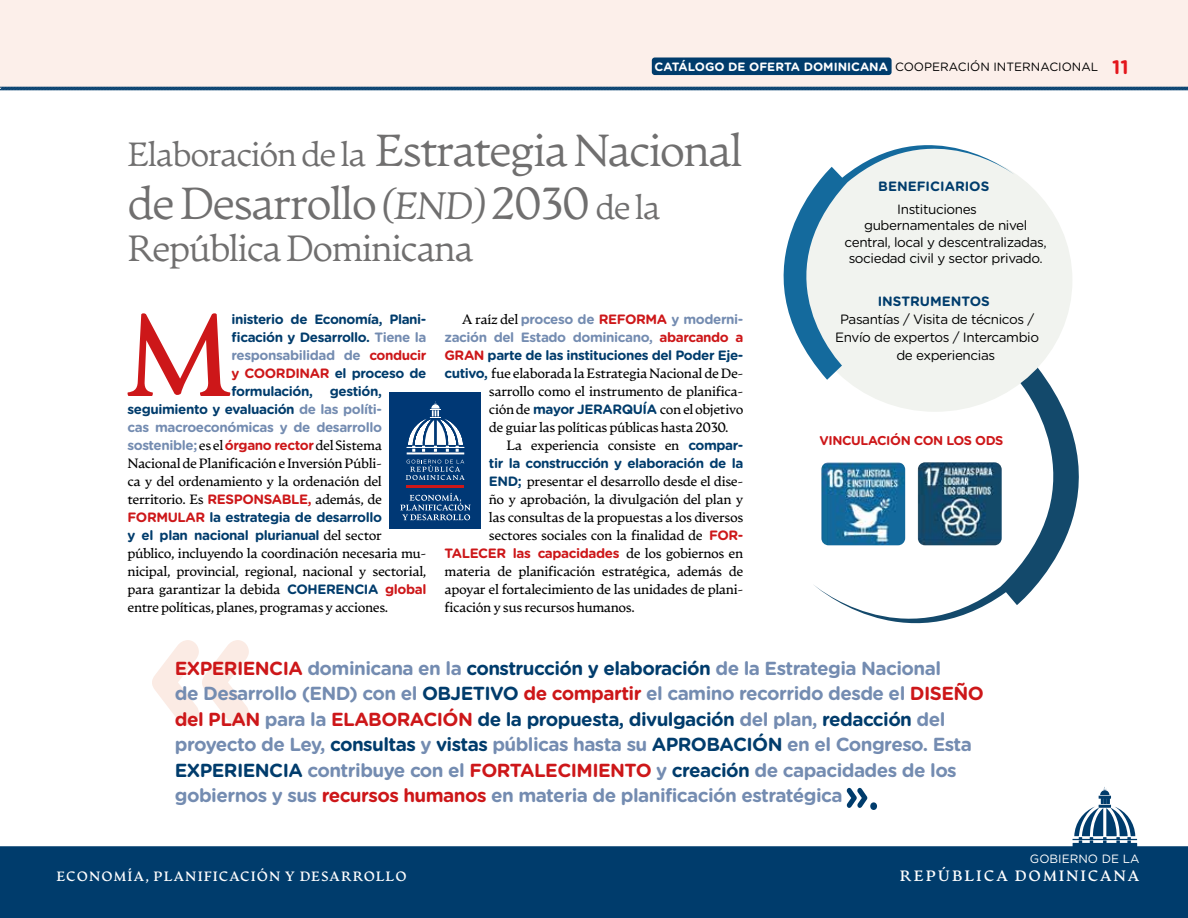
<style>
.page{position:relative;width:1188px;height:918px;background:#fff}
.page>*{position:absolute;margin:0;border:0;box-sizing:border-box;transform-origin:0 0}
.t1{font:116.4px "Artifex CF";color:#cd1719}
.t2{font:200 44.85px/52.5px "Artifex CF";letter-spacing:-.045em;color:#706f6f}
.t3{font:200 36.45px "Artifex CF";letter-spacing:-.04em;color:#706f6f}
.t4{font:700 18.9px/25.5px "Gotham Rounded";letter-spacing:-.03em;color:#748cb1}
.t5{font:700 15px "Artifex CF";letter-spacing:.11em;color:#fff}
.t6{font:13.5px/18px "Artifex CF";letter-spacing:-.03em;color:#000;text-align:justify}
.t7{font:700 13.5px/18px "Gotham Rounded";letter-spacing:-.03em;color:#003c6c;text-align:justify}
.t8{font:700 13.5px/18px "Gotham Rounded";letter-spacing:-.03em;color:#748cb1;text-align:justify}
.t9{font:13.5px/18px "Gotham Rounded";letter-spacing:-.03em;color:#000;text-align:center}
.t10{font:700 13.5px "Gotham Rounded";letter-spacing:-.03em;color:#cd1719}
.t11{font:700 13.5px "Artifex CF";letter-spacing:.07em;color:#fff}
.t12{font:700 13.5px "Gotham Rounded";color:#003c6c}
.t13{font:700 12.9px "Gotham Rounded";letter-spacing:-.03em;color:#cd1719}
.t14{font:700 12px "Gotham Rounded";color:#fff}
.t15{font:12px "Gotham Rounded";color:#fff}
.s1{font-weight:400;color:#000}
.s2{font-size:19.5px;color:#e3171d}
.s3{font-size:33.6px}
.s4{font-family:"Artifex CF Extra";font-weight:300;font-style:italic;font-size:38.1px}
.s5{color:#748cb1}
.s6{color:#cd1719}
.s7{color:#003c6c}
.s8{font-family:"Gotham Rounded";font-weight:700;color:#748cb1}
.s9{font-family:"Gotham Rounded";font-weight:700;color:#cd1719}
.s10{font-family:"Artifex CF";font-weight:400;color:#000}
.s11{font-family:"Gotham Rounded";font-weight:700;color:#003c6c}
</style>
<div class="page">
<div style="left:0;top:0;width:1188px;height:87px;background:#fcefea"></div>
<svg style="left:0;top:86px;width:1188px;height:4px"></svg>
<hr style="left:0;top:90px;width:1188px;height:1px;background:#003c6c">
<hr style="left:0;top:87px;width:1188px;height:1px;background:#003c6c">
<div style="left:0;top:843px;width:1188px;height:75px;background:#003c6c"></div>
<svg style="left:1073px;top:787px;width:64px;height:57px"></svg>
<div style="left:652px;top:58px;width:240px;height:17px;background:#003c6c;border-radius:3px"></div>
<svg style="left:152px;top:640px;width:97px;height:85px"></svg>
<svg style="left:847px;top:788px;width:30px;height:22px"></svg>
<svg style="left:814px;top:368px;width:265px;height:256px"></svg>
<div style="left:798px;top:149px;width:274px;height:263px;background:#f1f3ef;border-radius:50%"></div>
<svg style="left:783px;top:145px;width:230px;height:235px"></svg>
<div style="left:390px;top:392px;width:91px;height:137px;background:#003875"></div>
<hr style="left:407px;top:485px;width:57px;height:3px;background:#cd1719">
<svg style="left:407px;top:401px;width:57px;height:53px"></svg>
<svg style="left:406px;top:460px;width:59px;height:20px"></svg>
<svg style="left:400px;top:493px;width:71px;height:27px"></svg>
<p class="t14" style="left:655px;top:58px;width:475px">CATÁLOGO DE OFERTA DOMINICANA <span class="s1">COOPERACIÓN INTERNACIONAL</span> <span class="s2">11</span></p>
<h2 class="t2" style="left:127px;top:126px;width:617px"><span class="s3">Elaboración de la</span> Estrategia Nacional de Desarrollo <span class="s4">(END)</span> 2030 <span class="s3">de la</span></h2>
<h3 class="t3" style="left:128px;top:226px;width:348px">República Dominicana</h3>
<h1 class="t1" style="left:123px;top:285px;width:114px">M</h1>
<p class="t7" style="left:232px;top:310px;width:196px">inisterio de Economía, Plani&shy;ficación y Desarrollo. <span class="s5">Tiene la responsabilidad de</span> <span class="s6">conducir y COORDINAR</span> el proceso de formulación,</p>
<p class="t8" style="left:127px;top:382px;width:256px;text-indent:202px"><span class="s7">gestión, seguimiento y evaluación</span> de las políti&shy;cas macroeconómicas y de desarrollo</p>
<p class="t6" style="left:127px;top:437px;width:256px"><span class="s8">sostenible;</span> es el <span class="s9">órgano rector</span> del Sistema Nacional de Planificación e Inversión Públi&shy;ca y del ordenamiento y la ordenación del territorio. Es <span class="s9">RESPONSABLE,</span> además, de</p>
<p class="t7" style="left:127px;top:508px;width:256px"><span class="s6">FORMULAR</span> la estrategia de desarrollo y el plan nacional plurianual <span class="s10">del sector</span></p>
<p class="t6" style="left:127px;top:545px;width:301px">público, incluyendo la coordinación necesaria mu&shy;nicipal, provincial, regional, nacional y sectorial, para garantizar la debida <span class="s11">COHERENCIA</span> <span class="s9">global </span>entre políticas, planes, programas y acciones.</p>
<p class="t8" style="left:444px;top:310px;width:301px;text-indent:17px"><span class="s10">A raíz del</span> proceso de <span class="s6">REFORMA</span> y moderni&shy;zación del Estado dominicano, <span class="s6">abarcando a GRAN</span> <span class="s7">parte de las instituciones del Poder Eje-</span></p>
<p class="t6" style="left:489px;top:365px;width:256px;text-indent:-44px"><span class="s11">cutivo,</span> fue elaborada la Estrategia Nacional de De&shy;sarrollo como el instrumento de planifica&shy;ción de <span class="s11">mayor JERARQUÍA</span> con el objetivo de guiar las políticas públicas hasta 2030.</p>
<p class="t6" style="left:506px;top:437px;width:239px">La experiencia consiste en <span class="s11">compar-</span></p>
<p class="t7" style="left:489px;top:454px;width:256px">tir la construcción y elaboración de la</p>
<p class="t6" style="left:489px;top:473px;width:256px"><span class="s11">END;</span> presentar el desarrollo desde el dise&shy;ño y aprobación, la divulgación del plan y las consultas de la propuestas a los diversos sectores sociales con la finalidad de <span class="s9">FOR-</span></p>
<p class="t10" style="left:444px;top:543px;width:301px">TALECER las capacidades <span class="s10">de los gobiernos en</span></p>
<p class="t6" style="left:444px;top:563px;width:300px">materia de planificación estratégica, además de apoyar el fortalecimiento de las unidades de plani&shy;ficación y sus recursos humanos.</p>
<p class="t12" style="left:878px;top:177px;width:113px">BENEFICIARIOS</p>
<p class="t9" style="left:897px;top:200px;width:81px">Instituciones</p>
<p class="t9" style="left:864px;top:216px;width:165px">gubernamentales de nivel</p>
<p class="t9" style="left:845px;top:232px;width:204px">central, local y descentralizadas,</p>
<p class="t9" style="left:849px;top:248px;width:196px">sociedad civil y sector privado.</p>
<p class="t12" style="left:878px;top:291px;width:114px">INSTRUMENTOS</p>
<p class="t9" style="left:835px;top:310px;width:205px">Pasantías / Visita de técnicos /<br>Envío de expertos / Intercambio</p>
<p class="t9" style="left:896px;top:346px;width:100px">de experiencias</p>
<p class="t13" style="left:820px;top:431px;width:185px">VINCULACIÓN CON LOS ODS</p>
<p class="t4" style="left:175px;top:655px;width:811px"><span class="s6">EXPERIENCIA</span> dominicana en la <span class="s7">construcción y elaboración</span> de la Estrategia Nacional<br>de Desarrollo (END) con el <span class="s7">OBJETIVO</span> <span class="s6">de compartir</span> el camino recorrido desde el <span class="s6">DISEÑO del PLAN</span> para la <span class="s6">ELABORACIÓN</span> <span class="s7">de la propuesta, divulgación</span> del plan, <span class="s7">redacción</span> del proyecto de Ley, <span class="s7">consultas</span> y <span class="s7">vistas</span> públicas hasta su <span class="s7">APROBACIÓN</span> en el Congreso. Esta <span class="s7">EXPERIENCIA</span> contribuye con el <span class="s6">FORTALECIMIENTO</span> y <span class="s7">creación</span> de capacidades de los gobiernos y sus <span class="s6">recursos humanos</span> en materia de planificación estratégica</p>
<p class="t15" style="left:1030px;top:851px;width:111px">GOBIERNO DE LA</p>
<p class="t11" style="left:56px;top:869px;width:352px">ECONOMÍA, PLANIFICACIÓN Y DESARROLLO</p>
<p class="t5" style="left:900px;top:867px;width:241px">REPÚBLICA DOMINICANA</p>
</div>
